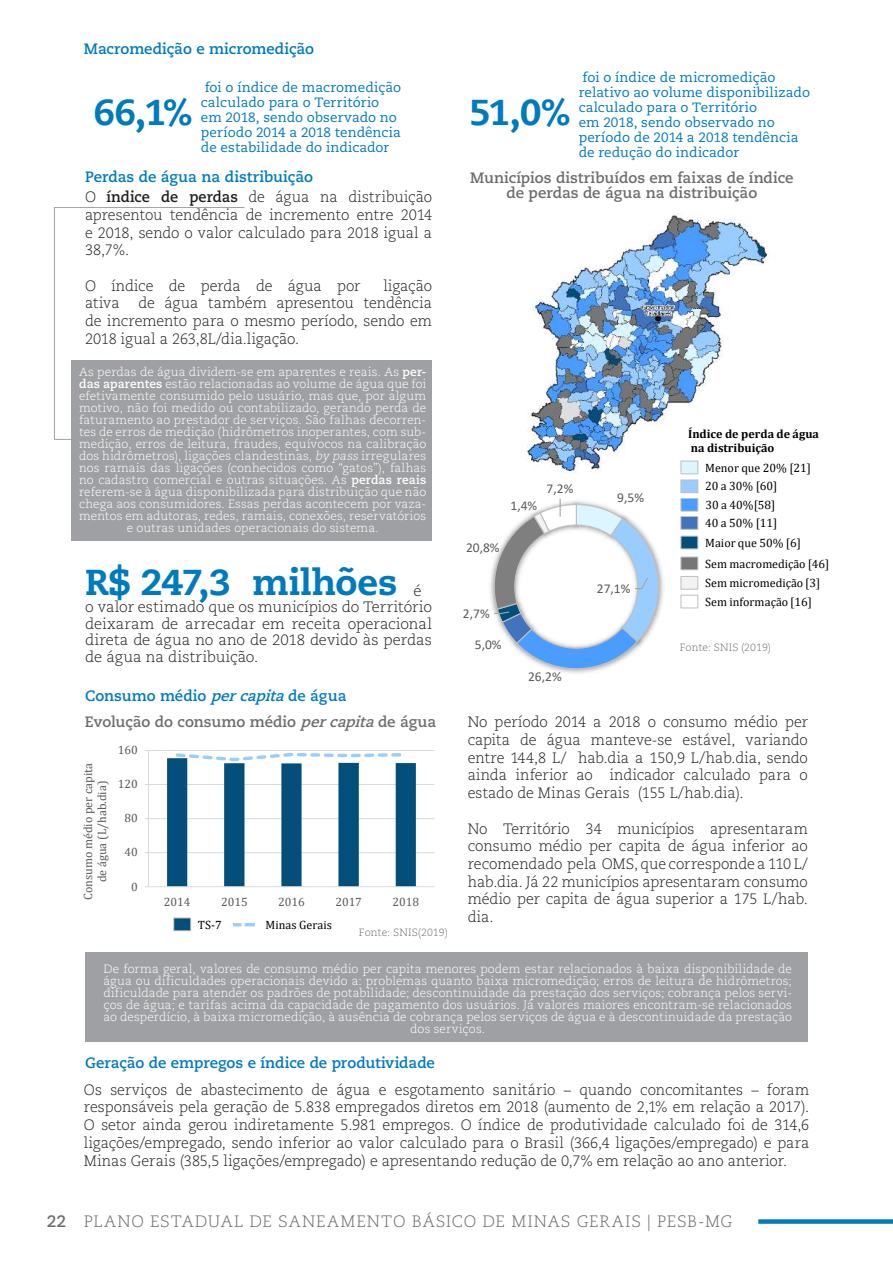
<style>
.page{position:relative;width:893px;height:1263px;background:#fff}
.page>*{position:absolute;margin:0;border:0;box-sizing:border-box;transform-origin:0 0}
.t1{font:800 36px "Caecilia LT Std";letter-spacing:-.01em;color:#007abe}
.t2{font:300 16.5px "Caecilia LT Std";letter-spacing:.05em;color:#6c6d70}
.t3{font:300 15px/17.7px "Caecilia LT Std";letter-spacing:-.005em;color:#231f20;text-align:justify}
.t4{font:700 15px "Caecilia LT Std";letter-spacing:-.005em;color:#007abe}
.t5{font:700 15px/15px "Caecilia LT Std";letter-spacing:-.005em;color:#6c6d70;text-align:center}
.t6{font:13.5px/15px "Caecilia LT Std";letter-spacing:.005em;color:#007abe}
.t7{font:13.5px "Calibri";color:#595959}
.t8{font:300 12px/12px "Caecilia LT Std";letter-spacing:.01em;color:#fff;text-align:center}
.t9{font:12px/18px "Cambria";letter-spacing:.005em;color:#000}
.t10{font:12px/14.1px "Cambria";color:#595959;text-align:center}
.t11{font:700 12px/14.4px "Cambria";color:#000}
.t12{font:300 10.5px "Caecilia LT Std";letter-spacing:.01em;color:#6c6d70}
.s1{font-weight:700}
.s2{font-style:italic}
</style>
<div class="page">
<div style="left:758px;top:1219px;width:135px;height:5px;background:#007abe"></div>
<hr style="left:149px;top:852px;width:285px;height:1px;background:#d9d9d9">
<hr style="left:149px;top:818px;width:285px;height:1px;background:#d9d9d9">
<hr style="left:149px;top:784px;width:285px;height:1px;background:#d9d9d9">
<hr style="left:149px;top:750px;width:285px;height:1px;background:#d9d9d9">
<hr style="left:148px;top:750px;width:1px;height:137px;background:#d9d9d9">
<hr style="left:149px;top:886px;width:285px;height:1px;background:#d9d9d9">
<svg style="left:167px;top:752px;width:249px;height:135px"></svg>
<hr style="left:54px;top:207px;width:190px;height:1px;background:#87898c">
<hr style="left:54px;top:207px;width:1px;height:232px;background:#87898c">
<div style="left:71px;top:360px;width:361px;height:180px;background:#9fa0a3"></div>
<div style="left:85px;top:952px;width:723px;height:90px;background:#9fa0a3"></div>
<svg style="left:54px;top:439px;width:17px;height:1px"></svg>
<img style="left:521px;top:214px;width:250px;height:261px">
<div style="left:681px;top:498px;width:17px;height:13px;background:#4b9cff;border:1px solid #bfbfbf"></div>
<div style="left:681px;top:480px;width:17px;height:13px;background:#9cf;border:1px solid #bfbfbf"></div>
<div style="left:681px;top:461px;width:17px;height:13px;background:#dbf6ff"></div>
<div style="left:681px;top:461px;width:17px;height:13px;border:1px solid #bfbfbf"></div>
<div style="left:681px;top:516px;width:17px;height:13px;background:#4174bc;border:1px solid #bfbfbf"></div>
<div style="left:681px;top:595px;width:17px;height:13px;background:#fff;border:1px solid #bfbfbf"></div>
<div style="left:681px;top:536px;width:17px;height:13px;background:#034e7b;border:1px solid #bfbfbf"></div>
<div style="left:681px;top:557px;width:17px;height:13px;background:#767676;border:1px solid #bfbfbf"></div>
<div style="left:681px;top:576px;width:17px;height:13px;background:#f2f2f2;border:1px solid #bfbfbf"></div>
<svg style="left:490px;top:499px;width:174px;height:174px"></svg>
<div style="left:174px;top:918px;width:17px;height:13px;background:#034e7b"></div>
<div style="left:174px;top:918px;width:17px;height:13px;border:1px solid #bfbfbf"></div>
<svg style="left:233px;top:923px;width:22px;height:3px"></svg>
<p class="t4" style="left:84px;top:40px;width:232px">Macromedição e micromedição</p>
<p class="t6" style="left:201px;top:80px;width:202px">foi o índice de macromedição calculado para o Território em 2018, sendo observado no período 2014 a 2018 tendência de estabilidade do indicador</p>
<p class="t6" style="left:579px;top:70px;width:233px">foi o índice de micromedição relativo ao volume disponibilizado calculado para o Território<br>em 2018, sendo observado no período de 2014 a 2018 tendência de redução do indicador</p>
<h1 class="t1" style="left:93px;top:90px;width:101px">66,1%</h1>
<h1 class="t1" style="left:469px;top:90px;width:102px">51,0%</h1>
<p class="t4" style="left:85px;top:168px;width:229px">Perdas de água na distribuição</p>
<p class="t3" style="left:85px;top:188px;width:349px">O <span class="s1">índice de perdas</span> de água na distribuição apresentou tendência de incremento entre 2014 e 2018, sendo o valor calculado para 2018 igual a 38,7%.</p>
<p class="t3" style="left:85px;top:277px;width:277px">O índice de perda de água por</p>
<p class="t3" style="left:383px;top:277px;width:50px">ligação</p>
<p class="t3" style="left:85px;top:295px;width:36px">ativa</p>
<p class="t3" style="left:85px;top:295px;width:349px;text-indent:53px">de água também apresentou tendência de incremento para o mesmo período, sendo em 2018 igual a 263,8L/dia.ligação.</p>
<p class="t8" style="left:79px;top:367px;width:349px">As perdas de água dividem-se em aparentes e reais. As <span class="s1">per&shy;das aparentes</span> estão relacionadas ao volume de água que foi efetivamente consumido pelo usuário, mas que, por algum motivo, não foi medido ou contabilizado, gerando perda de faturamento ao prestador de serviços. São falhas decorren&shy;tes de erros de medição (hidrômetros inoperantes, com sub&shy;medição, erros de leitura, fraudes, equívocos na calibração dos hidrômetros), ligações clandestinas, <span class="s2">by pass</span> irregulares nos ramais das ligações (conhecidos como “gatos”), falhas no cadastro comercial e outras situações. As <span class="s1">perdas reais </span>referem-se à água disponibilizada para distribuição que não chega aos consumidores. Essas perdas acontecem por vaza&shy;mentos em adutoras, redes, ramais, conexões, reservatórios e outras unidades operacionais do sistema.</p>
<h1 class="t1" style="left:85px;top:560px;width:314px">R$ 247,3 milhões</h1>
<p class="t3" style="left:85px;top:582px;width:348px;line-height:16.5px;text-align:left;text-indent:328px">é o valor estimado que os municípios do Território deixaram de arrecadar em receita operacional direta de água no ano de 2018 devido às perdas de água na distribuição.</p>
<p class="t4" style="left:85px;top:687px;width:263px">Consumo médio <span class="s2">percapita</span>de água</p>
<p class="t5" style="left:85px;top:715px;width:353px">Evolução do consumo médio <span class="s2">percapita</span>de água</p>
<p class="t10" style="left:81px;top:900px;width:138px;rotate:-90deg">Consumo médio per capita de água (L/hab.dia)</p>
<p class="t10" style="left:118px;top:743px;width:22px">160</p>
<p class="t10" style="left:118px;top:777px;width:22px">120</p>
<p class="t10" style="left:124px;top:811px;width:15px">80</p>
<p class="t10" style="left:124px;top:845px;width:15px">40</p>
<p class="t10" style="left:131px;top:879px;width:8px">0</p>
<p class="t10" style="left:164px;top:894px;width:28px">2014</p>
<p class="t10" style="left:221px;top:894px;width:28px">2015</p>
<p class="t10" style="left:278px;top:894px;width:28px">2016</p>
<p class="t10" style="left:335px;top:894px;width:28px">2017</p>
<p class="t10" style="left:392px;top:894px;width:28px">2018</p>
<p class="t9" style="left:198px;top:916px;width:25px">TS-7</p>
<p class="t9" style="left:266px;top:916px;width:68px">Minas Gerais</p>
<p class="t12" style="left:359px;top:926px;width:91px">Fonte: SNIS(2019)</p>
<p class="t5" style="left:470px;top:171px;width:325px">Municípios distribuídos em faixas de índice de perdas de água na distribuição</p>
<p class="t7" style="left:466px;top:538px;width:35px">20,8%</p>
<p class="t7" style="left:510px;top:496px;width:28px">1,4%</p>
<p class="t7" style="left:547px;top:479px;width:28px">7,2%</p>
<p class="t7" style="left:463px;top:604px;width:28px">2,7%</p>
<p class="t7" style="left:475px;top:636px;width:28px">5,0%</p>
<p class="t7" style="left:528px;top:667px;width:35px">26,2%</p>
<p class="t7" style="left:617px;top:488px;width:28px">9,5%</p>
<p class="t7" style="left:597px;top:579px;width:35px">27,1%</p>
<p class="t11" style="left:688px;top:426px;width:132px">Índice de perda de água na distribuição</p>
<p class="t9" style="left:705px;top:459px;width:107px">Menor que 20% [21]<br>20 a 30% [60]</p>
<p class="t9" style="left:705px;top:514px;width:74px">40 a 50% [11]</p>
<p class="t9" style="left:705px;top:496px;width:71px">30 a 40%[58]</p>
<p class="t9" style="left:705px;top:532px;width:126px;line-height:21.3px">Maior que 50% [6]<br>Sem macromedição [46]</p>
<p class="t9" style="left:705px;top:574px;width:117px">Sem micromedição [3]</p>
<p class="t9" style="left:705px;top:592px;width:108px">Sem informação [16]</p>
<p class="t12" style="left:680px;top:642px;width:93px">Fonte: SNIS (2019)</p>
<p class="t3" style="left:468px;top:714px;width:342px">No período 2014 a 2018 o consumo médio per capita de água manteve-se estável, variando entre 144,8 L/ hab.dia a 150,9 L/hab.dia, sendo ainda inferior ao indicador calculado para o estado de Minas Gerais (155 L/hab.dia).</p>
<p class="t3" style="left:468px;top:820px;width:342px">No Território 34 municípios apresentaram consumo médio per capita de água inferior ao recomendado pela OMS, que corresponde a 110 L/ hab.dia. Já 22 municípios apresentaram consumo médio per capita de água superior a 175 L/hab. dia.</p>
<p class="t8" style="left:103px;top:963px;width:690px">De forma geral, valores de consumo médio per capita menores podem estar relacionados à baixa disponibilidade de água ou dificuldades operacionais devido a: problemas quanto baixa micromedição; erros de leitura de hidrômetros; dificuldade para atender os padrões de potabilidade; descontinuidade da prestação dos serviços; cobrança pelos servi&shy;ços de água; e tarifas acima da capacidade de pagamento dos usuários. Já valores maiores encontram-se relacionados ao desperdício, à baixa micromedição, à ausência de cobrança pelos serviços de água e à descontinuidade da prestação dos serviços.</p>
<p class="t4" style="left:85px;top:1054px;width:351px">Geração de empregos e índice de produtividade</p>
<p class="t3" style="left:84px;top:1081px;width:727px">Os serviços de abastecimento de água e esgotamento sanitário – quando concomitantes – foram responsáveis pela geração de 5.838 empregados diretos em 2018 (aumento de 2,1% em relação a 2017).<br>O setor ainda gerou indiretamente 5.981 empregos. O índice de produtividade calculado foi de 314,6 ligações/empregado, sendo inferior ao valor calculado para o Brasil (366,4 ligações/empregado) e para Minas Gerais (385,5 ligações/empregado) e apresentando redução de 0,7% em relação ao ano anterior.</p>
<h2 class="t2" style="left:47px;top:1212px;width:687px"><span class="s1">22</span> PLANO ESTADUAL DE SANEAMENTO BÁSICO DE MINAS GERAIS | PESB-MG</h2>
</div>
